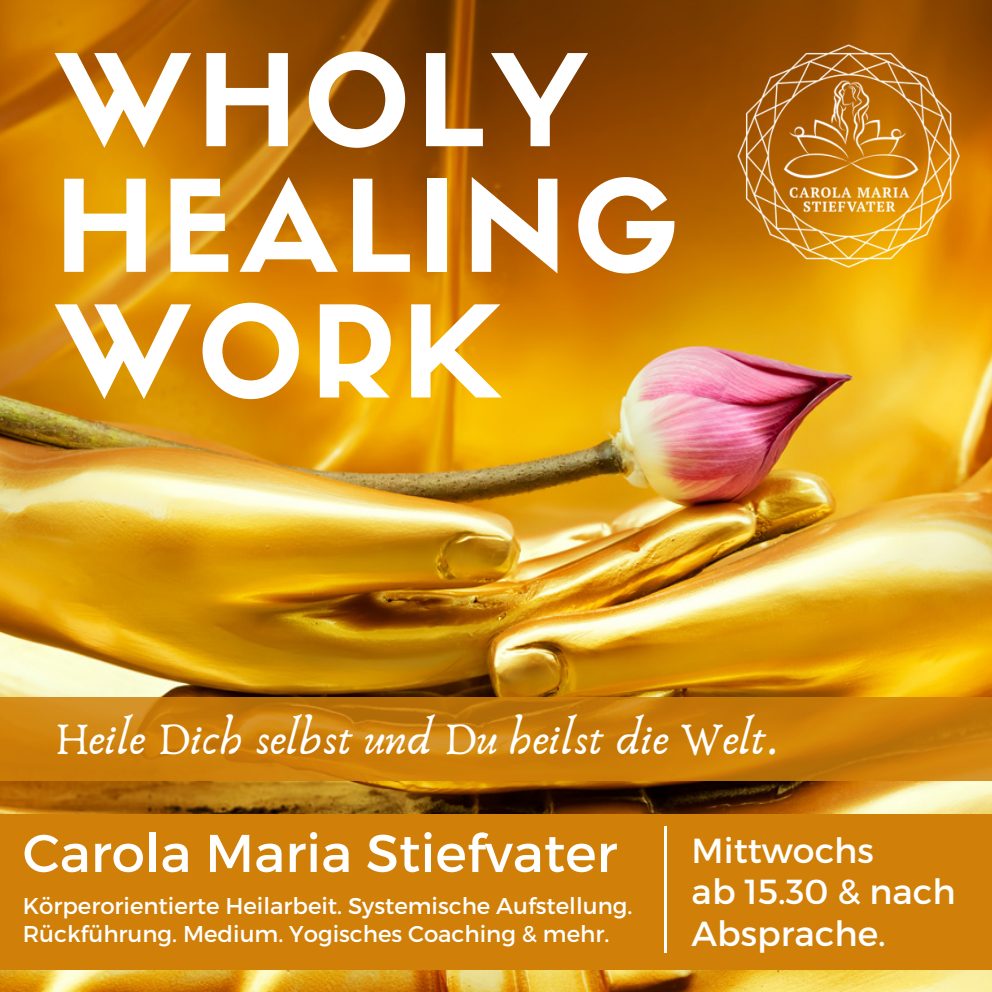
<style>
.page{position:relative;width:992px;height:992px;background:#fff}
.page>*{position:absolute;margin:0;border:0;box-sizing:border-box;transform-origin:0 0}
.t1{font:125px/125.5px "Sifonn Basic";letter-spacing:.055em;color:#fff}
.t2{font:53px "Montserrat";color:#fff}
.t3{font:46.75px "Anaktoria";color:#fff}
.t4{font:34.75px/41.2px "Montserrat";color:#fff}
.t5{font:22.75px "Montserrat";color:#fff}
</style>
<div class="page">
<img style="left:0;top:0;width:992px;height:992px">
<div style="left:0;top:814px;width:992px;height:155px;background:#d08009"></div>
<hr style="left:664px;top:826px;width:3px;height:127px;background:#fff">
<svg style="left:0;top:697px;width:992px;height:83px;fill:#cc7d07"></svg>
<img style="left:733px;top:41px;width:231px;height:230px">
<p class="t1" style="left:55px;top:52px;width:625px">WHOLY<br>HEALING<br>WORK</p>
<p class="t3" style="left:55px;top:711px;width:725px">Heile Dich selbst und Du heilst die Welt.</p>
<h3 class="t2" style="left:23px;top:819px;width:596px">Carola Maria Stiefvater</h3>
<h2 class="t5" style="left:23px;top:891px;width:611px">Körperorientierte Heilarbeit. Systemische Aufstellung.</h2>
<p class="t5" style="left:23px;top:919px;width:588px">Rückführung. Medium. Yogisches Coaching &amp; mehr.</p>
<h4 class="t4" style="left:692px;top:828px;width:265px">Mittwochs<br>ab 15.30 &amp; nach<br>Absprache.</h4>
</div>
